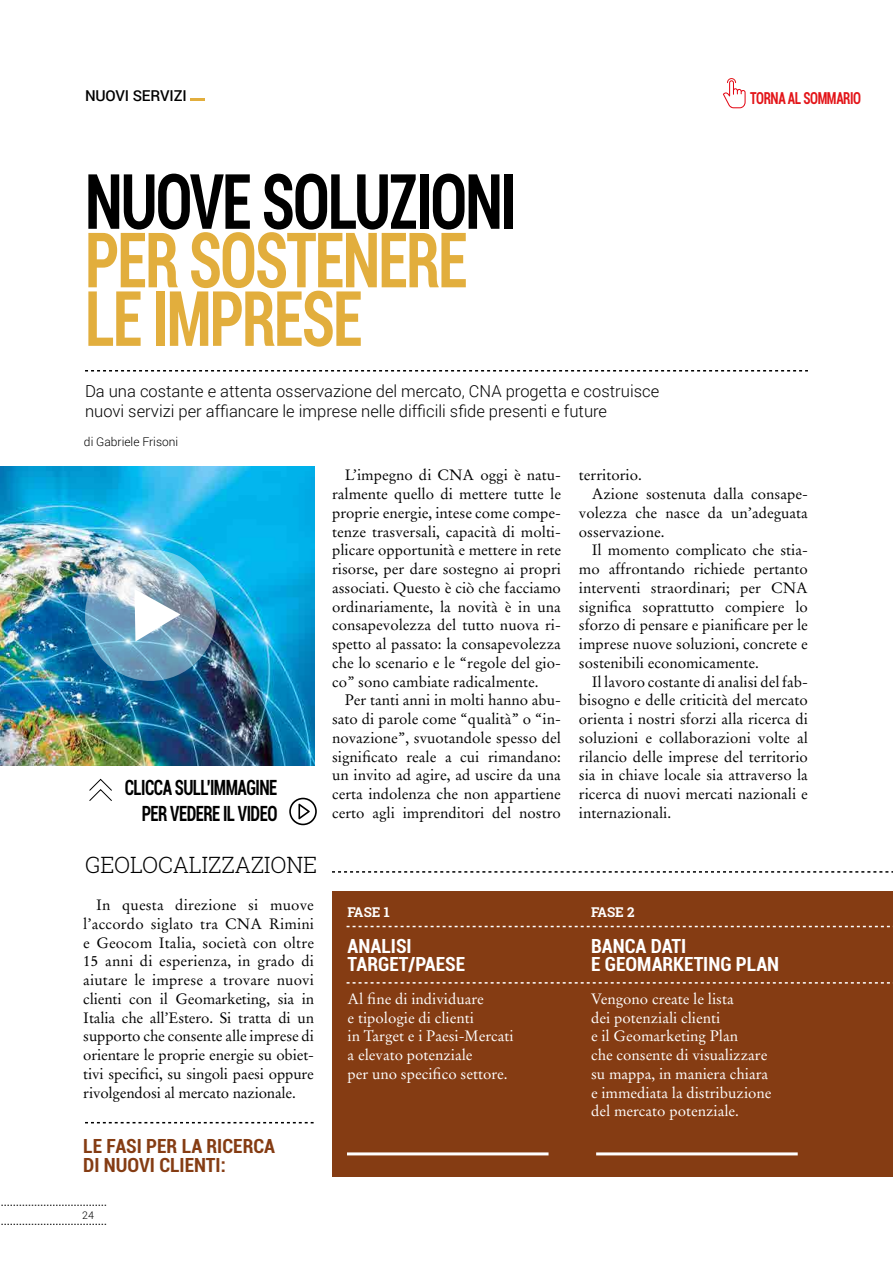
<style>
.page{position:relative;width:893px;height:1263px;background:#fff}
.page>*{position:absolute;margin:0;border:0;box-sizing:border-box;transform-origin:0 0}
.t1{font:700 condensed 76.5px/58.5px "Roboto";letter-spacing:-.03em;color:#e2ae3d;scale:.8 1}
.t2{font:700 condensed 76.5px "Roboto";letter-spacing:-.03em;color:#000;scale:.8 1}
.t3{font:300 22.5px "Roboto Slab";letter-spacing:-.01em;color:#000}
.t4{font:700 condensed 21px/25.5px "Roboto";letter-spacing:-.03em;color:#000;text-align:right;scale:.8 1}
.t5{font:700 condensed 19.5px/18px "Roboto";color:#fff}
.t6{font:700 condensed 19.5px/18.8px "Roboto";color:#853c13}
.t7{font:300 16.5px/19.8px "Roboto";color:#000}
.t8{font:700 condensed 16.5px "Roboto";letter-spacing:-.03em;color:#e31519;scale:.8 1}
.t9{font:15px/18.8px "Stempel Garamond";color:#000;text-align:justify}
.t10{font:15px/18.8px "Stempel Garamond";color:#fff}
.t11{font:500 15px "Roboto";letter-spacing:-.01em;color:#000}
.t12{font:700 13.5px "Roboto Slab";color:#fff}
.t13{font:300 12px "Roboto";color:#000}
.t14{font:300 10.5px "Roboto";color:#000}
</style>
<div class="page">
<svg style="left:1px;top:1205px;width:105px;height:1px"></svg>
<svg style="left:1px;top:1224px;width:105px;height:1px"></svg>
<div style="left:332px;top:891px;width:561px;height:286px;background:#853c13"></div>
<svg style="left:190px;top:99px;width:15px;height:2px"></svg>
<svg style="left:332px;top:871px;width:561px;height:2px"></svg>
<svg style="left:85px;top:1122px;width:229px;height:1px"></svg>
<svg style="left:347px;top:926px;width:546px;height:1px"></svg>
<svg style="left:347px;top:982px;width:546px;height:1px"></svg>
<hr style="left:347px;top:1152px;width:202px;height:3px;background:#fff">
<hr style="left:596px;top:1152px;width:202px;height:3px;background:#fff">
<svg style="left:85px;top:370px;width:723px;height:1px"></svg>
<img style="left:0;top:467px;width:314px;height:298px">
<svg style="left:723px;top:78px;width:23px;height:30px"></svg>
<svg style="left:89px;top:778px;width:23px;height:23px"></svg>
<svg style="left:289px;top:798px;width:28px;height:27px"></svg>
<img style="left:85px;top:550px;width:131px;height:131px;border-radius:50%">
<svg style="left:135px;top:589px;width:45px;height:52px"></svg>
<p class="t11" style="left:85px;top:85px;width:103px">NUOVI SERVIZI</p>
<h1 class="t2" style="left:85px;top:148px;width:541px">NUOVE SOLUZIONI</h1>
<h1 class="t1" style="left:85px;top:228px;width:480px">PER SOSTENERE<br>LE IMPRESE</h1>
<p class="t7" style="left:85px;top:381px;width:576px">Da una costante e attenta osservazione del mercato, CNA progetta e costruisce nuovi servizi per affiancare le imprese nelle difficili sfide presenti e future</p>
<p class="t13" style="left:84px;top:433px;width:96px">di Gabriele Frisoni</p>
<p class="t8" style="left:750px;top:86px;width:140px">TORNA AL SOMMARIO</p>
<h3 class="t4" style="left:125px;top:774px;width:192px">CLICCA SULL'IMMAGINE<br>PER VEDERE IL VIDEO</h3>
<h2 class="t3" style="left:85px;top:849px;width:234px">GEOLOCALIZZAZIONE</h2>
<p class="t9" style="left:83px;top:896px;width:232px;text-indent:13px">In questa direzione si muove l’accordo siglato tra CNA Rimini e Geocom Italia, società con oltre 15 anni di esperienza, in grado di aiutare le imprese a trovare nuovi clienti con il Geomarketing, sia in Italia che all’Estero. Si tratta di un supporto che consente alle imprese di orientare le proprie energie su obiet&shy;tivi specifici, su singoli paesi oppure rivolgendosi al mercato nazionale.</p>
<h3 class="t6" style="left:83px;top:1136px;width:193px">LE FASI PER LA RICERCA<br>DI NUOVI CLIENTI:</h3>
<p class="t14" style="left:82px;top:1208px;width:13px">24</p>
<p class="t9" style="left:332px;top:466px;width:230px;text-indent:13px">L’impegno di CNA oggi è natu&shy;ralmente quello di mettere tutte le proprie energie, intese come compe&shy;tenze trasversali, capacità di molti&shy;plicare opportunità e mettere in rete risorse, per dare sostegno ai propri associati. Questo è ciò che facciamo ordinariamente, la novità è in una consapevolezza del tutto nuova ri&shy;spetto al passato: la consapevolezza che lo scenario e le “regole del gio&shy;co” sono cambiate radicalmente.</p>
<p class="t9" style="left:332px;top:691px;width:230px;text-indent:13px">Per tanti anni in molti hanno abu&shy;sato di parole come “qualità” o “in&shy;novazione”, svuotandole spesso del significato reale a cui rimandano: un invito ad agire, ad uscire da una certa indolenza che non appartiene certo agli imprenditori del nostro</p>
<p class="t12" style="left:348px;top:903px;width:44px">FASE 1</p>
<h3 class="t5" style="left:348px;top:936px;width:119px">ANALISI<br>TARGET/PAESE</h3>
<p class="t10" style="left:348px;top:989px;width:168px">Al fine di individuare<br>e tipologie di clienti<br>in Target e i Paesi-Mercati a elevato potenziale<br>per uno specifico settore.</p>
<p class="t9" style="left:579px;top:466px;width:64px">territorio.</p>
<p class="t9" style="left:592px;top:485px;width:218px">Azione sostenuta dalla consape-</p>
<p class="t9" style="left:579px;top:503px;width:230px">volezza che nasce da un’adeguata</p>
<p class="t9" style="left:579px;top:522px;width:87px">osservazione.</p>
<p class="t9" style="left:592px;top:541px;width:218px">Il momento complicato che stia-</p>
<p class="t9" style="left:579px;top:560px;width:230px">mo affrontando richiede pertanto</p>
<p class="t9" style="left:579px;top:578px;width:230px">interventi straordinari; per CNA</p>
<p class="t9" style="left:579px;top:597px;width:230px">significa soprattutto compiere lo</p>
<p class="t9" style="left:579px;top:616px;width:230px">sforzo di pensare e pianificare per le</p>
<p class="t9" style="left:579px;top:635px;width:230px">imprese nuove soluzioni, concrete e</p>
<p class="t9" style="left:579px;top:653px;width:181px">sostenibili economicamente.</p>
<p class="t9" style="left:592px;top:672px;width:218px">Il lavoro costante di analisi del fab-</p>
<p class="t9" style="left:579px;top:691px;width:230px">bisogno e delle criticità del mercato</p>
<p class="t9" style="left:579px;top:710px;width:230px">orienta i nostri sforzi alla ricerca di</p>
<p class="t9" style="left:579px;top:728px;width:230px">soluzioni e collaborazioni volte al</p>
<p class="t9" style="left:579px;top:747px;width:230px">rilancio delle imprese del territorio</p>
<p class="t9" style="left:579px;top:766px;width:230px">sia in chiave locale sia attraverso la</p>
<p class="t9" style="left:579px;top:785px;width:230px">ricerca di nuovi mercati nazionali e</p>
<p class="t9" style="left:579px;top:803px;width:94px">internazionali.</p>
<p class="t12" style="left:591px;top:903px;width:45px">FASE 2</p>
<h3 class="t5" style="left:591px;top:936px;width:190px">BANCA DATI<br>E GEOMARKETING PLAN</h3>
<p class="t10" style="left:591px;top:989px;width:182px">Vengono create le lista<br>dei potenziali clienti<br>e il Geomarketing Plan<br>che consente di visualizzare su mappa, in maniera chiara e immediata la distribuzione del mercato potenziale.</p>
</div>
